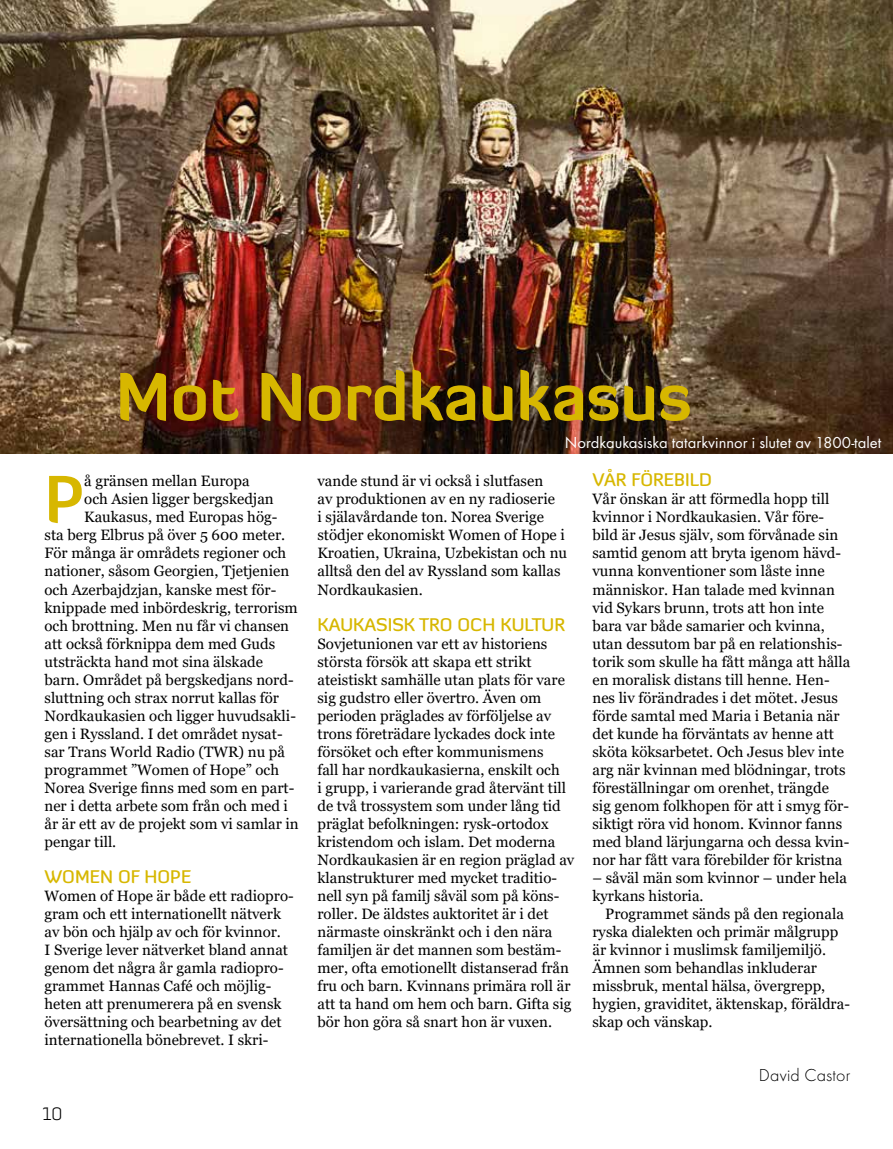
<style>
.page{position:relative;width:893px;height:1149px;background:#fff}
.page>*{position:absolute;margin:0;border:0;box-sizing:border-box;transform-origin:0 0}
.t1{font:700 66px "Diavlo";color:#d7b700}
.t2{font:700 64.95px "Diavlo";color:#d7b700}
.t3{font:500 18px "Diavlo";color:#d7b700}
.t4{font:300 18px "Function Pro";letter-spacing:.01em;color:#000}
.t5{font:300 18px "Diavlo";color:#000}
.t6{font:16.5px "Function Pro";color:#fff}
.t7{font:15px/18px "Georgia";color:#000}
</style>
<div class="page">
<img style="left:0;top:0;width:893px;height:453px">
<h1 class="t1" style="left:116px;top:354px;width:578px">Mot Nordkaukasus</h1>
<p class="t6" style="left:565px;top:433px;width:318px">Nordkaukasiska tatarkvinnor i slutet av 1800-talet</p>
<h2 class="t2" style="left:45px;top:457px;width:41px">P</h2>
<p class="t7" style="left:84px;top:472px;width:167px">å gränsen mellan Europa</p>
<p class="t7" style="left:84px;top:490px;width:191px">och Asien ligger bergskedjan</p>
<p class="t7" style="left:84px;top:508px;width:195px">Kaukasus, med Europas hög-</p>
<p class="t7" style="left:45px;top:526px;width:242px">sta berg Elbrus på över 5 600 meter.</p>
<p class="t7" style="left:45px;top:544px;width:243px">För många är områdets regioner och</p>
<p class="t7" style="left:45px;top:562px;width:246px">nationer, såsom Georgien, Tjetjenien</p>
<p class="t7" style="left:45px;top:580px;width:233px">och Azerbajdzjan, kanske mest för-</p>
<p class="t7" style="left:45px;top:598px;width:255px">knippade med inbördeskrig, terrorism</p>
<p class="t7" style="left:45px;top:616px;width:246px">och brottning. Men nu får vi chansen</p>
<p class="t7" style="left:45px;top:634px;width:232px">att också förknippa dem med Guds</p>
<p class="t7" style="left:45px;top:652px;width:220px">utsträckta hand mot sina älskade</p>
<p class="t7" style="left:45px;top:670px;width:251px">barn. Området på bergskedjans nord-</p>
<p class="t7" style="left:45px;top:688px;width:236px">sluttning och strax norrut kallas för</p>
<p class="t7" style="left:45px;top:706px;width:253px">Nordkaukasien och ligger huvudsakli-</p>
<p class="t7" style="left:45px;top:724px;width:240px">gen i Ryssland. I det området nysat-</p>
<p class="t7" style="left:45px;top:742px;width:242px">sar Trans World Radio (TWR) nu på</p>
<p class="t7" style="left:45px;top:760px;width:236px">programmet ”Women of Hope” och</p>
<p class="t7" style="left:45px;top:778px;width:251px">Norea Sverige finns med som en part-</p>
<p class="t7" style="left:45px;top:796px;width:245px">ner i detta arbete som från och med i</p>
<p class="t7" style="left:45px;top:814px;width:256px">år är ett av de projekt som vi samlar in</p>
<p class="t7" style="left:45px;top:832px;width:73px">pengar till.</p>
<p class="t3" style="left:45px;top:864px;width:148px">WOMEN OF HOPE</p>
<p class="t7" style="left:45px;top:886px;width:251px">Women of Hope är både ett radiopro&shy;gram och ett internationellt nätverk av bön och hjälp av och för kvinnor.<br>I Sverige lever nätverket bland annat genom det några år gamla radiopro&shy;grammet Hannas Café och möjlig&shy;heten att prenumerera på en svensk översättning och bearbetning av det internationella bönebrevet. I skri-</p>
<p class="t5" style="left:43px;top:1102px;width:21px">10</p>
<p class="t7" style="left:317px;top:472px;width:251px">vande stund är vi också i slutfasen<br>av produktionen av en ny radioserie<br>i själavårdande ton. Norea Sverige stödjer ekonomiskt Women of Hope i<br>Kroatien, Ukraina, Uzbekistan och nu alltså den del av Ryssland som kallas<br>Nordkaukasien.</p>
<p class="t3" style="left:317px;top:612px;width:249px">KAUKASISK TRO OCH KULTUR</p>
<p class="t7" style="left:317px;top:634px;width:258px">Sovjetunionen var ett av historiens största försök att skapa ett strikt ateistiskt samhälle utan plats för vare sig gudstro eller övertro. Även om perioden präglades av förföljelse av trons företrädare lyckades dock inte försöket och efter kommunismens<br>fall har nordkaukasierna, enskilt och<br>i grupp, i varierande grad återvänt till de två trossystem som under lång tid präglat befolkningen: rysk-ortodox kristendom och islam. Det moderna Nordkaukasien är en region präglad av klanstrukturer med mycket traditio&shy;nell syn på familj såväl som på köns&shy;roller. De äldstes auktoritet är i det närmaste oinskränkt och i den nära familjen är det mannen som bestäm&shy;mer, ofta emotionellt distanserad från fru och barn. Kvinnans primära roll är att ta hand om hem och barn. Gifta sig bör hon göra så snart hon är vuxen.</p>
<p class="t3" style="left:592px;top:468px;width:121px">VÅR FÖREBILD</p>
<p class="t7" style="left:592px;top:490px;width:259px">Vår önskan är att förmedla hopp till kvinnor i Nordkaukasien. Vår före&shy;bild är Jesus själv, som förvånade sin samtid genom att bryta igenom hävd&shy;vunna konventioner som låste inne människor. Han talade med kvinnan vid Sykars brunn, trots att hon inte bara var både samarier och kvinna, utan dessutom bar på en relationshis&shy;torik som skulle ha fått många att hålla en moralisk distans till henne. Hen&shy;nes liv förändrades i det mötet. Jesus förde samtal med Maria i Betania när det kunde ha förväntats av henne att sköta köksarbetet. Och Jesus blev inte arg när kvinnan med blödningar, trots föreställningar om orenhet, trängde sig genom folkhopen för att i smyg för&shy;siktigt röra vid honom. Kvinnor fanns med bland lärjungarna och dessa kvin&shy;nor har fått vara förebilder för kristna</p>
<p class="t7" style="left:592px;top:868px;width:256px">– såväl män som kvinnor – under hela kyrkans historia.</p>
<p class="t7" style="left:592px;top:904px;width:259px;text-indent:13px">Programmet sänds på den regionala ryska dialekten och primär målgrupp är kvinnor i muslimsk familjemiljö.<br>Ämnen som behandlas inkluderar missbruk, mental hälsa, övergrepp, hygien, graviditet, äktenskap, föräldra&shy;skap och vänskap.</p>
<p class="t4" style="left:759px;top:1064px;width:93px">David Castor</p>
</div>
